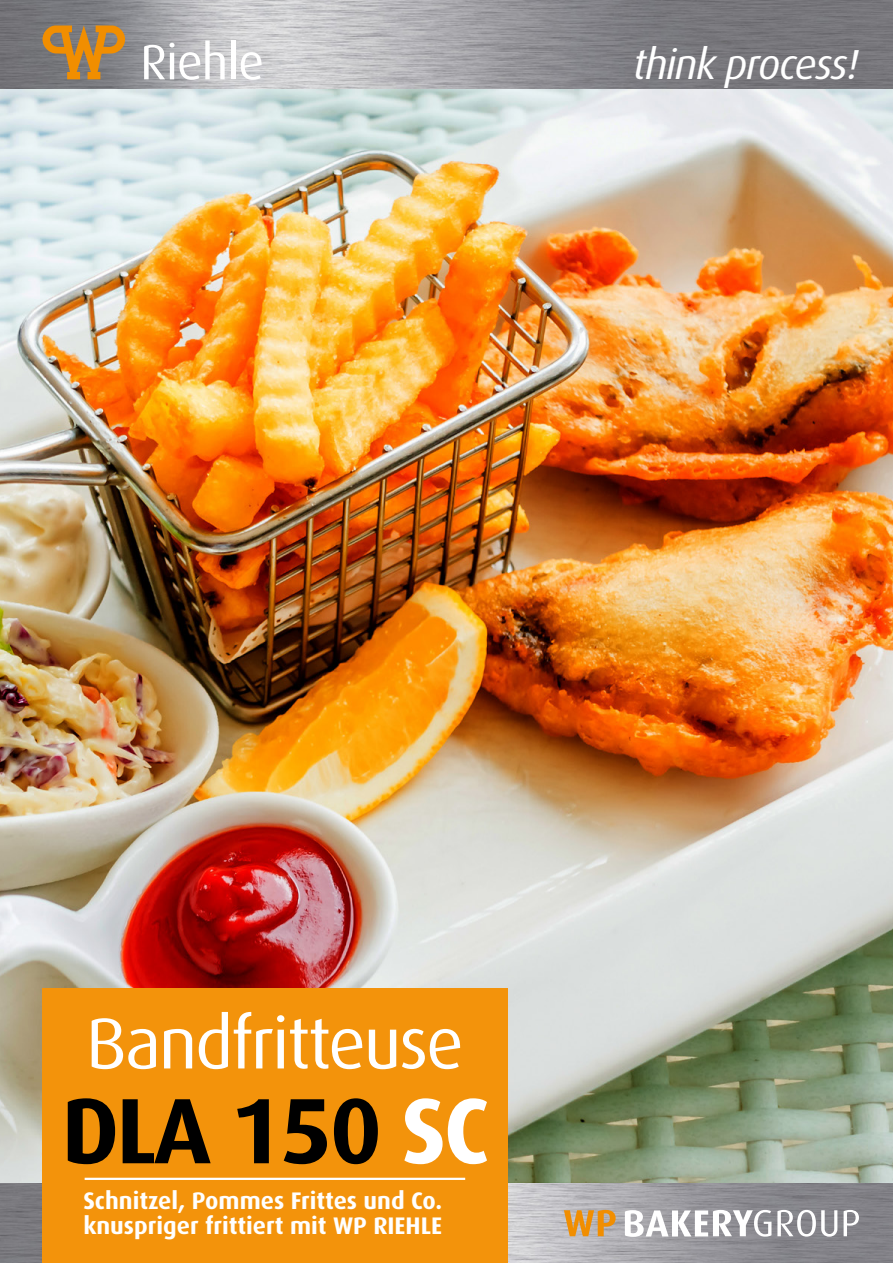
<style>
.page{position:relative;width:893px;height:1263px;background:#fff}
.page>*{position:absolute;margin:0;border:0;box-sizing:border-box;transform-origin:0 0}
.t1{font:700 93px "Dax Pro";letter-spacing:-.03em;color:#000}
.t2{font:72px "Dax Pro";letter-spacing:-.03em;color:#fff}
.t3{font:italic 42px "Dax Pro";letter-spacing:-.03em;color:#fff}
.t4{font:700 24px/25.5px "Dax Pro";color:#fff}
.s1{color:#fff}
</style>
<div class="page">
<img style="left:0;top:0;width:893px;height:1263px">
<svg style="left:43px;top:26px;width:82px;height:53px;background:#af8346"></svg>
<svg style="left:144px;top:40px;width:81px;height:39px"></svg>
<hr style="left:231px;top:40px;width:4px;height:39px;background:#fff">
<svg style="left:241px;top:52px;width:21px;height:27px"></svg>
<svg style="left:564px;top:1210px;width:52px;height:26px"></svg>
<svg style="left:625px;top:1210px;width:146px;height:27px"></svg>
<svg style="left:777px;top:1210px;width:60px;height:27px"></svg>
<svg style="left:844px;top:1210px;width:15px;height:26px"></svg>
<img style="left:0;top:89px;width:893px;height:1093px">
<div style="left:42px;top:989px;width:466px;height:274px;background:#f3930b"></div>
<hr style="left:85px;top:1178px;width:380px;height:2px;background:#fff">
<h3 class="t3" style="left:633px;top:38px;width:228px">think process!</h3>
<h2 class="t2" style="left:86px;top:998px;width:379px">Bandfritteuse</h2>
<h1 class="t1" style="left:62px;top:1071px;width:429px">DLA 150 <span class="s1">SC</span></h1>
<p class="t4" style="left:83px;top:1187px;width:360px">Schnitzel, Pommes Frittes und Co. knuspriger frittiert mit WP RIEHLE</p>
</div>
